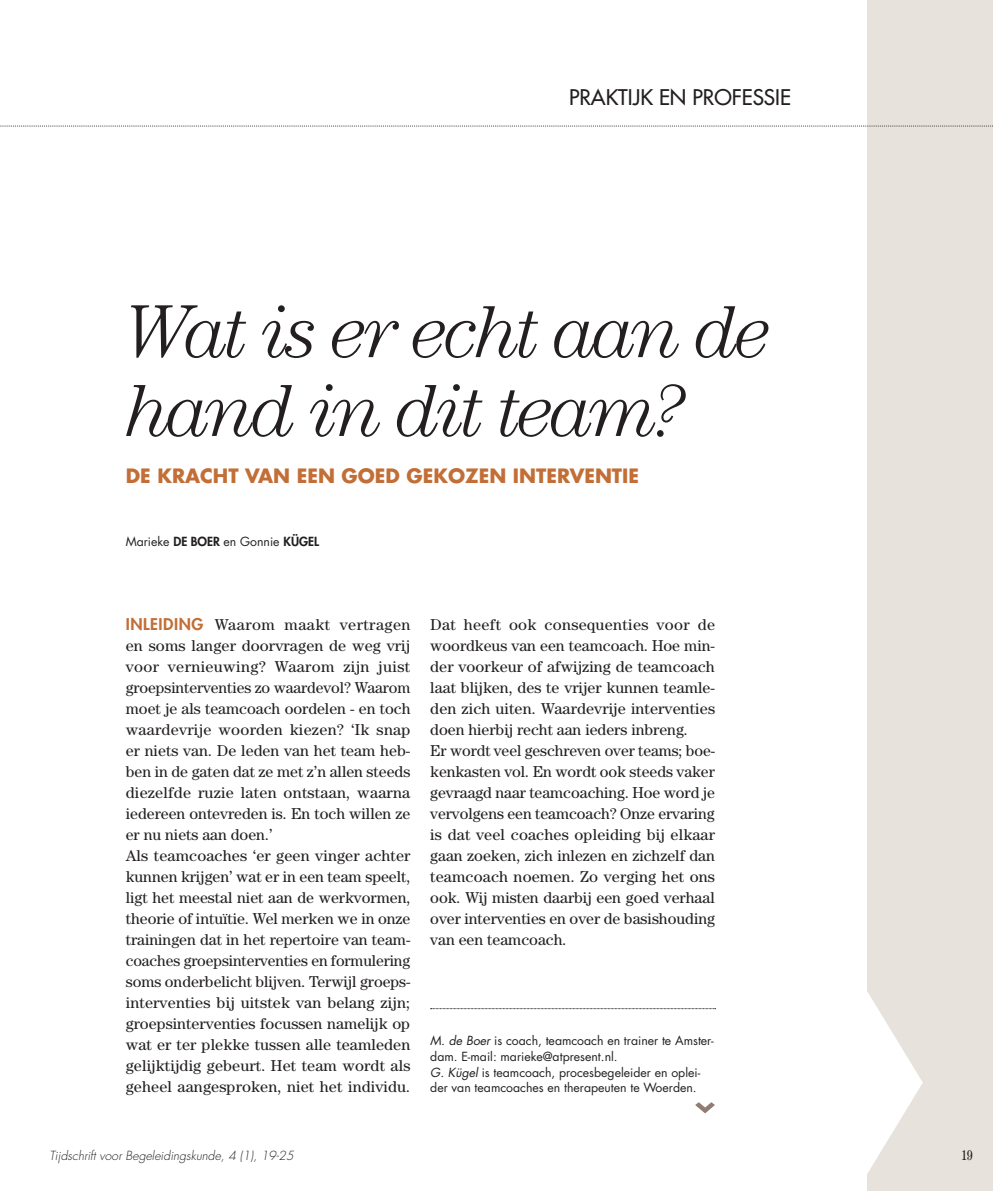
<style>
.page{position:relative;width:993px;height:1191px;background:#fff}
.page>*{position:absolute;margin:0;border:0;box-sizing:border-box;transform-origin:0 0}
.t1{font:italic 300 75.25px/78.8px "Century Std";letter-spacing:-.05em;color:#231f20}
.t2{font:500 21px "Futura Std";color:#231f20}
.t3{font:700 19.25px "Futura Std";color:#c26e36}
.t4{font:15.75px/21px "Century Std";color:#231f20}
.t5{font:condensed 14px "Century Std";color:#231f20}
.t6{font:12.25px/15.8px "Futura Std";color:#231f20}
.t7{font:italic 300 12.25px "Futura Std";color:#231f20}
.s1{font-weight:800}
.s2{font-family:"Futura Std";font-weight:800;color:#c26e36}
.s3{font-style:italic}
</style>
<div class="page">
<div style="left:866px;top:0;width:126px;height:1191px;background:#e7e3dc"></div>
<svg style="left:866px;top:982px;width:56px;height:199px"></svg>
<svg style="left:0;top:126px;width:991px;height:1px"></svg>
<svg style="left:430px;top:1008px;width:285px;height:1px"></svg>
<svg style="left:695px;top:1102px;width:19px;height:11px"></svg>
<h2 class="t2" style="left:569px;top:85px;width:223px">PRAKTIJK EN PROFESSIE</h2>
<h1 class="t1" style="left:126px;top:292px;width:647px">Wat is er echt aan de hand in dit team?</h1>
<p class="t3" style="left:126px;top:468px;width:514px">DE KRACHT VAN EEN GOED GEKOZEN INTERVENTIE</p>
<p class="t6" style="left:126px;top:535px;width:195px">Marieke <span class="s1">DE BOER</span> en Gonnie <span class="s1">KÜGEL</span></p>
<p class="t4" style="left:126px;top:616px;width:286px"><span class="s2">INLEIDING</span> Waarom maakt vertragen en soms langer doorvragen de weg vrij voor vernieuwing? Waarom zijn juist groepsinterventies zo waardevol? Waarom moet je als teamcoach oordelen - en toch waardevrije woorden kiezen? ‘Ik snap er niets van. De leden van het team heb&shy;ben in de gaten dat ze met z’n allen steeds diezelfde ruzie laten ontstaan, waarna iedereen ontevreden is. En toch willen ze er nu niets aan doen.’<br>Als teamcoaches ‘er geen vinger achter kunnen krijgen’ wat er in een team speelt, ligt het meestal niet aan de werkvormen, theorie of intuïtie. Wel merken we in onze trainingen dat in het repertoire van team&shy;coaches groepsinterventies en formulering soms onderbelicht blijven. Terwijl groeps&shy;interventies bij uitstek van belang zijn; groepsinterventies focussen namelijk op wat er ter plekke tussen alle teamleden gelijktijdig gebeurt. Het team wordt als geheel aangesproken, niet het individu.</p>
<p class="t4" style="left:430px;top:616px;width:286px">Dat heeft ook consequenties voor de woordkeus van een teamcoach. Hoe min&shy;der voorkeur of afwijzing de teamcoach laat blijken, des te vrijer kunnen teamle&shy;den zich uiten. Waardevrije interventies doen hierbij recht aan ieders inbreng.<br>Er wordt veel geschreven over teams; boe&shy;kenkasten vol. En wordt ook steeds vaker gevraagd naar teamcoaching. Hoe word je vervolgens een teamcoach? Onze ervaring is dat veel coaches opleiding bij elkaar gaan zoeken, zich inlezen en zichzelf dan teamcoach noemen. Zo verging het ons ook. Wij misten daarbij een goed verhaal over interventies en over de basishouding van een teamcoach.</p>
<p class="t6" style="left:430px;top:1034px;width:285px"><span class="s3">M. de Boer</span> is coach, teamcoach en trainer te Amster&shy;dam. E-mail: marieke@atpresent.nl.<br><span class="s3">G. Kügel</span> is teamcoach, procesbegeleider en oplei&shy;der van teamcoaches en therapeuten te Woerden.</p>
<p class="t7" style="left:50px;top:1150px;width:245px">Tijdschrift voor Begeleidingskunde, 4 (1), 19-25</p>
<p class="t5" style="left:960px;top:1147px;width:13px">19</p>
</div>
